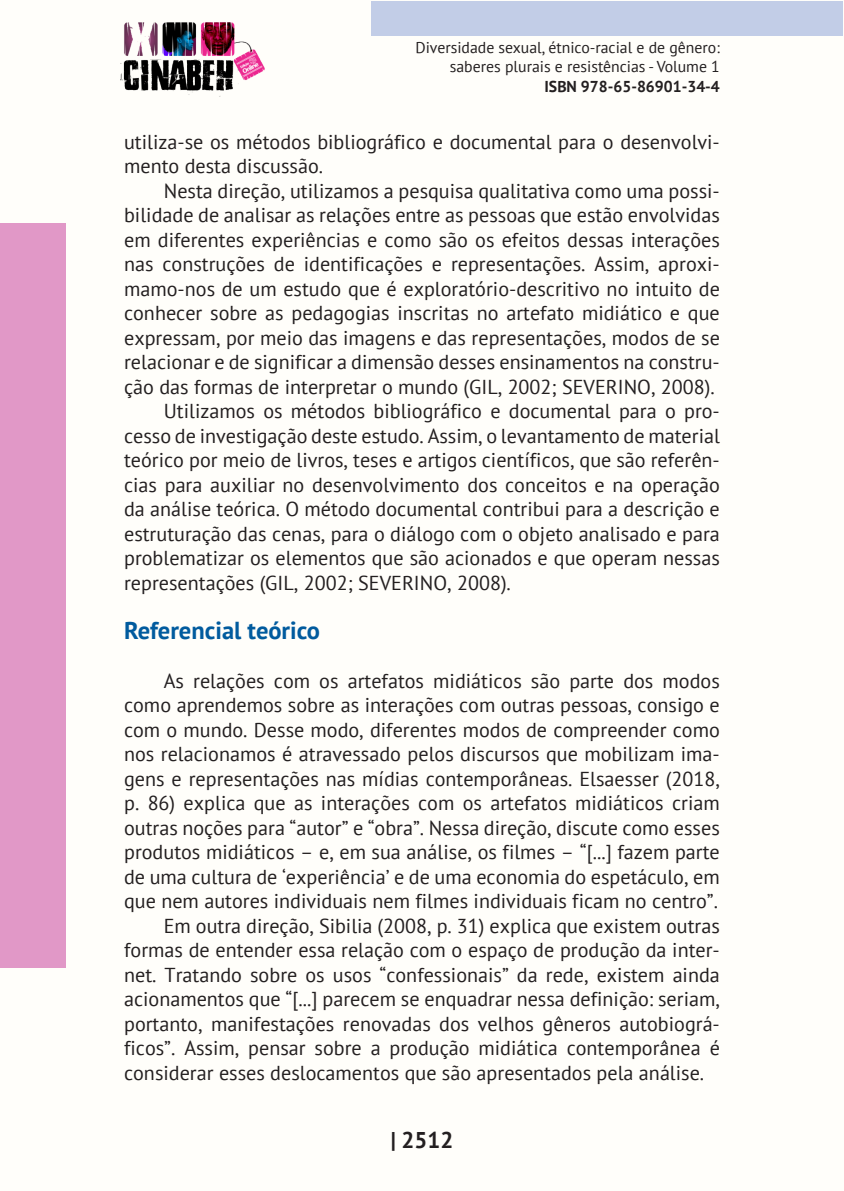
<style>
.page{position:relative;width:844px;height:1191px;background:#fff}
.page>*{position:absolute;margin:0;border:0;box-sizing:border-box;transform-origin:0 0}
._9_SUBTÍTULOS{font:700 24.5px "PT Sans";color:#015b9e}
.t1{font:700 22.75px "PT Sans";color:#231f20}
._8_CORPO{font:20.12px/24.5px "PT Sans";color:#231f20;text-align:justify}
.t2{font:15.75px/18.9px "PT Sans";color:#231f20;text-align:right}
.t3{font:700 15.75px "PT Sans";color:#231f20}
</style>
<div class="page">
<div style="left:0;top:0;width:843px;height:1191px;background:#fffefa"></div>
<div style="left:371px;top:1px;width:471px;height:35px;background:#c2cde7"></div>
<div style="left:0;top:223px;width:65px;height:744px;background:#e198c7"></div>
<img style="left:120px;top:22px;width:144px;height:75px">
<p class="t2" style="left:415px;top:38px;width:306px">Diversidade sexual, étnico-racial e de gênero: saberes plurais e resistências - Volume 1</p>
<p class="t3" style="left:544px;top:76px;width:177px">ISBN 978-65-86901-34-4</p>
<p class="_8_CORPO" style="left:124px;top:129px;width:597px">utiliza-se os métodos bibliográfico e documental para o desenvolvi&shy;mento desta discussão.</p>
<p class="_8_CORPO" style="left:124px;top:178px;width:597px;text-indent:40px">Nesta direção, utilizamos a pesquisa qualitativa como uma possi&shy;bilidade de analisar as relações entre as pessoas que estão envolvidas em diferentes experiências e como são os efeitos dessas interações nas construções de identificações e representações. Assim, aproxi&shy;mamo-nos de um estudo que é exploratório-descritivo no intuito de conhecer sobre as pedagogias inscritas no artefato midiático e que expressam, por meio das imagens e das representações, modos de se relacionar e de significar a dimensão desses ensinamentos na constru&shy;ção das formas de interpretar o mundo (GIL, 2002; SEVERINO, 2008).</p>
<p class="_8_CORPO" style="left:124px;top:398px;width:597px;text-indent:40px">Utilizamos os métodos bibliográfico e documental para o pro&shy;cesso de investigação deste estudo. Assim, o levantamento de material teórico por meio de livros, teses e artigos científicos, que são referên&shy;cias para auxiliar no desenvolvimento dos conceitos e na operação da análise teórica. O método documental contribui para a descrição e estruturação das cenas, para o diálogo com o objeto analisado e para problematizar os elementos que são acionados e que operam nessas representações (GIL, 2002; SEVERINO, 2008).</p>
<p class="_9_SUBTÍTULOS" style="left:124px;top:614px;width:197px">Referencial teórico</p>
<p class="_8_CORPO" style="left:124px;top:668px;width:597px;text-indent:40px">As relações com os artefatos midiáticos são parte dos modos como aprendemos sobre as interações com outras pessoas, consigo e com o mundo. Desse modo, diferentes modos de compreender como nos relacionamos é atravessado pelos discursos que mobilizam ima&shy;gens e representações nas mídias contemporâneas. Elsaesser (2018, p. 86) explica que as interações com os artefatos midiáticos criam outras noções para “autor” e “obra”. Nessa direção, discute como esses produtos midiáticos – e, em sua análise, os filmes – “[...] fazem parte de uma cultura de ‘experiência’ e de uma economia do espetáculo, em que nem autores individuais nem filmes individuais ficam no centro”.</p>
<p class="_8_CORPO" style="left:124px;top:913px;width:597px;text-indent:40px">Em outra direção, Sibilia (2008, p. 31) explica que existem outras formas de entender essa relação com o espaço de produção da inter&shy;net. Tratando sobre os usos “confessionais” da rede, existem ainda acionamentos que “[...] parecem se enquadrar nessa definição: seriam, portanto, manifestações renovadas dos velhos gêneros autobiográ&shy;ficos”. Assim, pensar sobre a produção midiática contemporânea é considerar esses deslocamentos que são apresentados pela análise.</p>
<p class="t1" style="left:390px;top:1125px;width:64px">| 2512</p>
</div>
